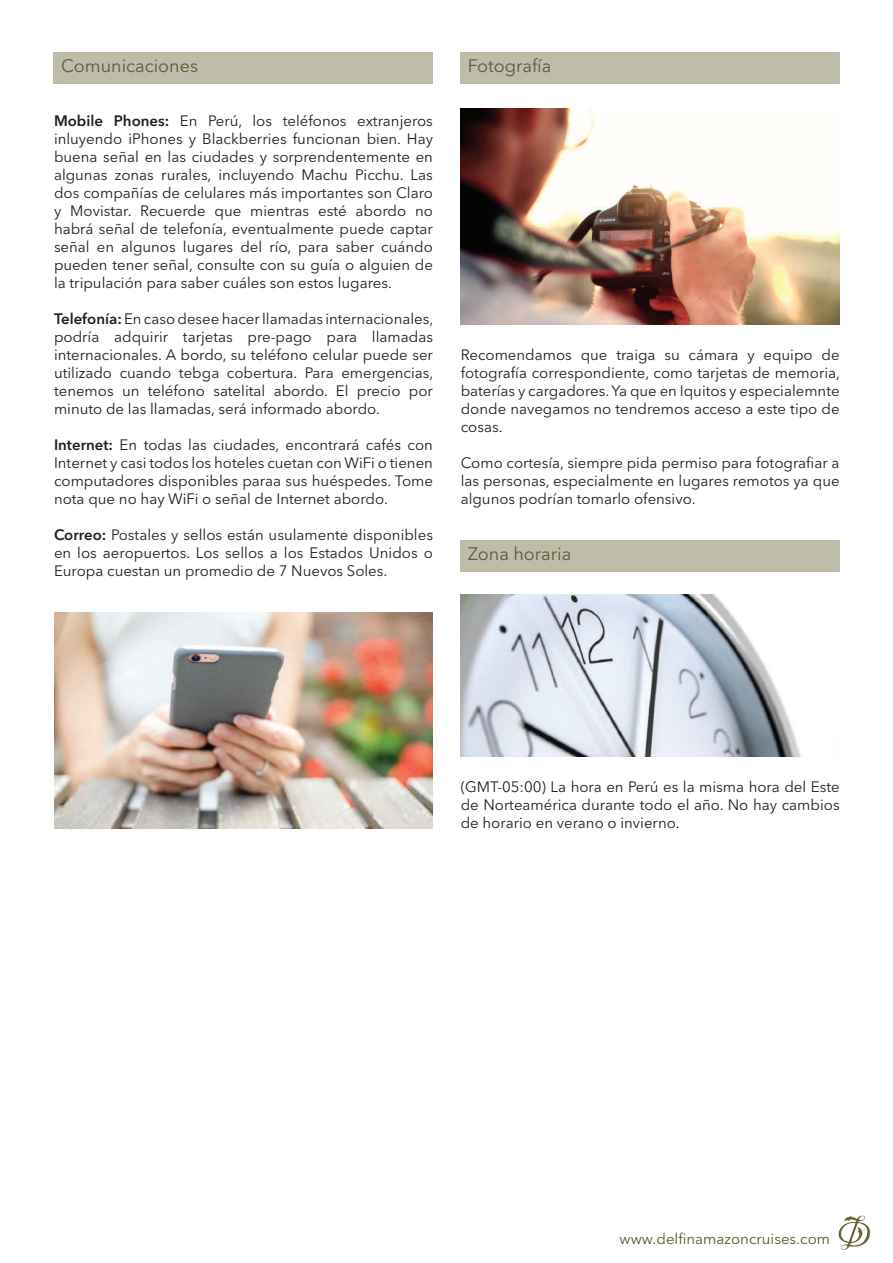
<style>
.page{position:relative;width:893px;height:1263px;background:#fff}
.page>*{position:absolute;margin:0;border:0;box-sizing:border-box;transform-origin:0 0}
.t1{font:18px "Avenir Next LT Pro";color:#5d5c36}
.t2{font:15px/18px "Avenir Next LT Pro";color:#231f20;text-align:justify}
.t3{font:15px "Avenir Next LT Pro";color:#595928}
.s1{font-weight:600}
</style>
<div class="page">
<img style="left:838px;top:1215px;width:33px;height:35px">
<div style="left:54px;top:52px;width:379px;height:32px;background:#bdbda9"></div>
<div style="left:460px;top:52px;width:380px;height:32px;background:#bdbda9"></div>
<div style="left:460px;top:540px;width:380px;height:32px;background:#bdbda9"></div>
<img style="left:54px;top:612px;width:379px;height:216px">
<img style="left:461px;top:108px;width:379px;height:216px">
<img style="left:461px;top:594px;width:340px;height:162px">
<p class="t1" style="left:61px;top:55px;width:138px">Comunicaciones</p>
<p class="t1" style="left:468px;top:55px;width:85px">Fotografía</p>
<p class="t2" style="left:54px;top:112px;width:381px"><span class="s1">Mobile Phones:</span> En Perú, los teléfonos extranjeros inluyendo iPhones y Blackberries funcionan bien. Hay buena señal en las ciudades y sorprendentemente en algunas zonas rurales, incluyendo Machu Picchu. Las dos compañías de celulares más importantes son Claro y Movistar. Recuerde que mientras esté abordo no habrá señal de telefonía, eventualmente puede captar señal en algunos lugares del río, para saber cuándo pueden tener señal, consulte con su guía o alguien de la tripulación para saber cuáles son estos lugares.</p>
<p class="t2" style="left:54px;top:310px;width:381px"><span class="s1">Telefonía:</span> En caso desee hacer llamadas internacionales, podría adquirir tarjetas pre-pago para llamadas internacionales. A bordo, su teléfono celular puede ser utilizado cuando tebga cobertura. Para emergencias, tenemos un teléfono satelital abordo. El precio por minuto de las llamadas, será informado abordo.</p>
<p class="t2" style="left:54px;top:436px;width:380px"><span class="s1">Internet:</span> En todas las ciudades, encontrará cafés con Internet y casi todos los hoteles cuetan con WiFi o tienen computadores disponibles paraa sus huéspedes. Tome nota que no hay WiFi o señal de Internet abordo.</p>
<p class="t2" style="left:54px;top:526px;width:380px"><span class="s1">Correo:</span> Postales y sellos están usulamente disponibles en los aeropuertos. Los sellos a los Estados Unidos o Europa cuestan un promedio de 7 Nuevos Soles.</p>
<p class="t2" style="left:461px;top:346px;width:381px">Recomendamos que traiga su cámara y equipo de fotografía correspondiente, como tarjetas de memoria, baterías y cargadores. Ya que en Iquitos y especialemnte donde navegamos no tendremos acceso a este tipo de cosas.</p>
<p class="t2" style="left:461px;top:454px;width:380px">Como cortesía, siempre pida permiso para fotografiar a las personas, especialmente en lugares remotos ya que algunos podrían tomarlo ofensivo.</p>
<p class="t1" style="left:468px;top:543px;width:105px">Zona horaria</p>
<p class="t2" style="left:461px;top:778px;width:381px">(GMT-05:00) La hora en Perú es la misma hora del Este de Norteamérica durante todo el año. No hay cambios de horario en verano o invierno.</p>
<p class="t3" style="left:619px;top:1230px;width:212px">www.delfinamazoncruises.com</p>
</div>
